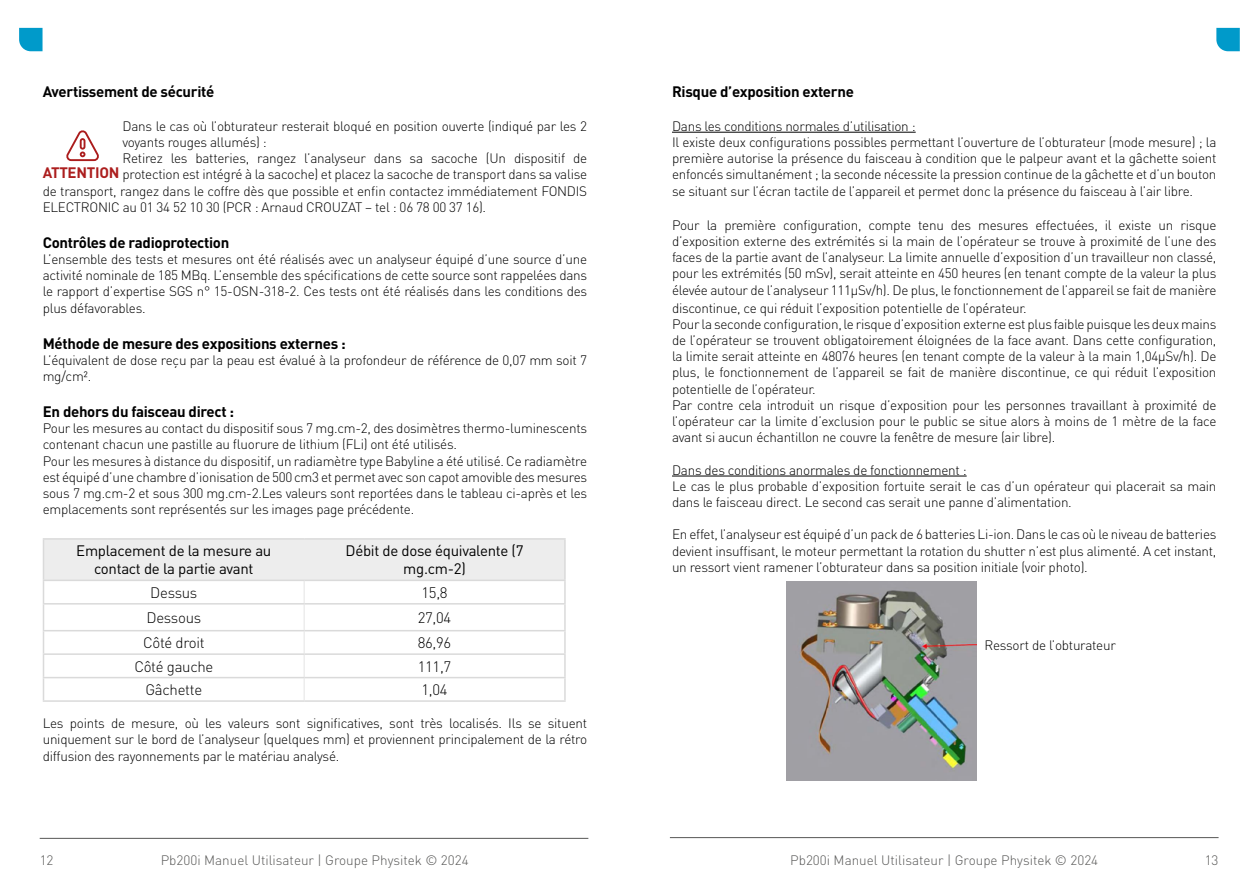
<style>
.page{position:relative;width:1259px;height:893px;background:#fff}
.page>*{position:absolute;margin:0;border:0;box-sizing:border-box;transform-origin:0 0}
.t1{font:700 15px "DINOT";letter-spacing:-.02em;color:#000}
.t2{font:15px/18px "DINOT";letter-spacing:-.02em;color:#000;text-align:center}
.t3{font:300 15px "DINOT";letter-spacing:-.02em;color:#000}
.t4{font:700 15px "DINOT";letter-spacing:-.02em;color:#ac1e1e}
.t5{font:300 13.5px/16.2px "DINOT";letter-spacing:-.02em;color:#000}
.t6{font:300 13.5px "DINOT";color:#575756}
</style>
<div class="page">
<hr style="left:40px;top:838px;width:548px;height:1px;background:#575756">
<hr style="left:670px;top:837px;width:548px;height:1px;background:#575756">
<svg style="left:19px;top:28px;width:24px;height:23px"></svg>
<svg style="left:1216px;top:28px;width:23px;height:23px"></svg>
<hr style="left:43px;top:538px;width:261px;height:2px;background:#dadada">
<hr style="left:304px;top:538px;width:262px;height:2px;background:#dadada">
<hr style="left:564px;top:540px;width:2px;height:40px;background:#dadada">
<hr style="left:304px;top:580px;width:262px;height:1px;background:#dadada">
<hr style="left:564px;top:581px;width:2px;height:22px;background:#dadada">
<hr style="left:304px;top:603px;width:262px;height:2px;background:#dadada">
<hr style="left:564px;top:605px;width:2px;height:25px;background:#dadada">
<hr style="left:304px;top:630px;width:262px;height:1px;background:#dadada">
<hr style="left:564px;top:631px;width:2px;height:22px;background:#dadada">
<hr style="left:304px;top:653px;width:262px;height:2px;background:#dadada">
<hr style="left:564px;top:655px;width:2px;height:22px;background:#dadada">
<svg style="left:43px;top:540px;width:522px;height:160px"></svg>
<hr style="left:304px;top:677px;width:262px;height:1px;background:#dadada">
<hr style="left:564px;top:678px;width:2px;height:22px;background:#dadada">
<hr style="left:43px;top:700px;width:261px;height:2px;background:#dadada">
<hr style="left:304px;top:700px;width:262px;height:2px;background:#dadada">
<svg style="left:66px;top:130px;width:33px;height:31px"></svg>
<hr style="left:672px;top:132px;width:243px;height:1px;background:#000">
<hr style="left:672px;top:476px;width:294px;height:1px;background:#000">
<img style="left:787px;top:581px;width:189px;height:199px">
<p class="t1" style="left:43px;top:81px;width:173px">Avertissement de sécurité</p>
<p class="t5" style="left:122px;top:118px;width:466px">Dans le cas où l’obturateur resterait bloqué en position ouverte (indiqué par les 2</p>
<p class="t5" style="left:122px;top:134px;width:146px">voyants rouges allumés) :</p>
<p class="t5" style="left:122px;top:150px;width:466px">Retirez les batteries, rangez l’analyseur dans sa sacoche (Un dispositif de</p>
<p class="t5" style="left:122px;top:166px;width:466px">protection est intégré à la sacoche) et placez la sacoche de transport dans sa valise</p>
<p class="t5" style="left:43px;top:182px;width:546px">de transport, rangez dans le coffre dès que possible et enfin contactez immédiatement FONDIS</p>
<p class="t5" style="left:43px;top:199px;width:445px">ELECTRONIC au 01 34 52 10 30 (PCR : Arnaud CROUZAT – tel : 06 78 00 37 16).</p>
<p class="t1" style="left:43px;top:232px;width:188px">Contrôles de radioprotection</p>
<p class="t5" style="left:43px;top:251px;width:546px;text-align:justify">L’ensemble des tests et mesures ont été réalisés avec un analyseur équipé d’une source d’une activité nominale de 185 MBq. L’ensemble des spécifications de cette source sont rappelées dans le rapport d’expertise SGS n° 15-OSN-318-2. Ces tests ont été réalisés dans les conditions des plus défavorables.</p>
<p class="t1" style="left:43px;top:333px;width:304px">Méthode de mesure des expositions externes :</p>
<p class="t5" style="left:43px;top:352px;width:546px">L’équivalent de dose reçu par la peau est évalué à la profondeur de référence de 0,07 mm soit 7 mg/cm².</p>
<p class="t1" style="left:43px;top:402px;width:193px">En dehors du faisceau direct :</p>
<p class="t5" style="left:43px;top:420px;width:546px">Pour les mesures au contact du dispositif sous 7 mg.cm-2, des dosimètres thermo-luminescents contenant chacun une pastille au fluorure de lithium (FLi) ont été utilisés.<br>Pour les mesures à distance du dispositif, un radiamètre type Babyline a été utilisé. Ce radiamètre est équipé d’une chambre d’ionisation de 500 cm3 et permet avec son capot amovible des mesures sous 7 mg.cm-2 et sous 300 mg.cm-2.Les valeurs sont reportées dans le tableau ci-après et les emplacements sont représentés sur les images page précédente.</p>
<p class="t2" style="left:76px;top:542px;width:197px">Emplacement de la mesure au contact de la partie avant</p>
<p class="t2" style="left:346px;top:542px;width:179px">Débit de dose équivalente (7 mg.cm-2)</p>
<p class="t3" style="left:150px;top:583px;width:49px">Dessus</p>
<p class="t3" style="left:421px;top:583px;width:28px">15,8</p>
<p class="t3" style="left:146px;top:608px;width:56px">Dessous</p>
<p class="t3" style="left:418px;top:608px;width:35px">27,04</p>
<p class="t3" style="left:143px;top:633px;width:63px">Côté droit</p>
<p class="t3" style="left:418px;top:633px;width:35px">86,96</p>
<p class="t3" style="left:134px;top:657px;width:81px">Côté gauche</p>
<p class="t3" style="left:418px;top:657px;width:35px">111,7</p>
<p class="t3" style="left:145px;top:680px;width:58px">Gâchette</p>
<p class="t3" style="left:421px;top:680px;width:28px">1,04</p>
<p class="t5" style="left:43px;top:715px;width:546px;text-align:justify">Les points de mesure, où les valeurs sont significatives, sont très localisés. Ils se situent uniquement sur le bord de l’analyseur (quelques mm) et proviennent principalement de la rétro diffusion des rayonnements par le matériau analysé.</p>
<p class="t4" style="left:43px;top:162px;width:78px">ATTENTION</p>
<p class="t1" style="left:672px;top:81px;width:183px">Risque d’exposition externe</p>
<p class="t5" style="left:672px;top:118px;width:546px">Dans les conditions normales d’utilisation :<br>Il existe deux configurations possibles permettant l’ouverture de l’obturateur (mode mesure) ; la première autorise la présence du faisceau à condition que le palpeur avant et la gâchette soient enfoncés simultanément ; la seconde nécessite la pression continue de la gâchette et d’un bouton se situant sur l’écran tactile de l’appareil et permet donc la présence du faisceau à l’air libre.</p>
<p class="t5" style="left:672px;top:217px;width:546px;text-align:justify">Pour la première configuration, compte tenu des mesures effectuées, il existe un risque d’exposition externe des extrémités si la main de l’opérateur se trouve à proximité de l’une des faces de la partie avant de l’analyseur. La limite annuelle d’exposition d’un travailleur non classé, pour les extrémités (50 mSv), serait atteinte en 450 heures (en tenant compte de la valeur la plus élevée autour de l’analyseur 111μSv/h). De plus, le fonctionnement de l’appareil se fait de manière</p>
<p class="t5" style="left:672px;top:299px;width:546px">discontinue, ce qui réduit l’exposition potentielle de l’opérateur.<br>Pour la seconde configuration, le risque d’exposition externe est plus faible puisque les deux mains de l’opérateur se trouvent obligatoirement éloignées de la face avant. Dans cette configuration, la limite serait atteinte en 48076 heures (en tenant compte de la valeur à la main 1,04μSv/h). De plus, le fonctionnement de l’appareil se fait de manière discontinue, ce qui réduit l’exposition potentielle de l’opérateur.<br>Par contre cela introduit un risque d’exposition pour les personnes travaillant à proximité de l’opérateur car la limite d’exclusion pour le public se situe alors à moins de 1 mètre de la face avant si aucun échantillon ne couvre la fenêtre de mesure (air libre).</p>
<p class="t5" style="left:672px;top:461px;width:546px">Dans des conditions anormales de fonctionnement :<br>Le cas le plus probable d’exposition fortuite serait le cas d’un opérateur qui placerait sa main dans le faisceau direct. Le second cas serait une panne d’alimentation.</p>
<p class="t5" style="left:672px;top:526px;width:546px;text-align:justify">En effet, l’analyseur est équipé d’un pack de 6 batteries Li-ion. Dans le cas où le niveau de batteries devient insuffisant, le moteur permettant la rotation du shutter n’est plus alimenté. A cet instant, un ressort vient ramener l’obturateur dans sa position initiale (voir photo).</p>
<p class="t5" style="left:984px;top:636px;width:133px">Ressort de l’obturateur</p>
<p class="t6" style="left:40px;top:852px;width:15px">12</p>
<p class="t6" style="left:161px;top:852px;width:309px">Pb200i Manuel Utilisateur | Groupe Physitek © 2024</p>
<p class="t6" style="left:790px;top:852px;width:309px">Pb200i Manuel Utilisateur | Groupe Physitek © 2024</p>
<p class="t6" style="left:1205px;top:852px;width:15px">13</p>
</div>
